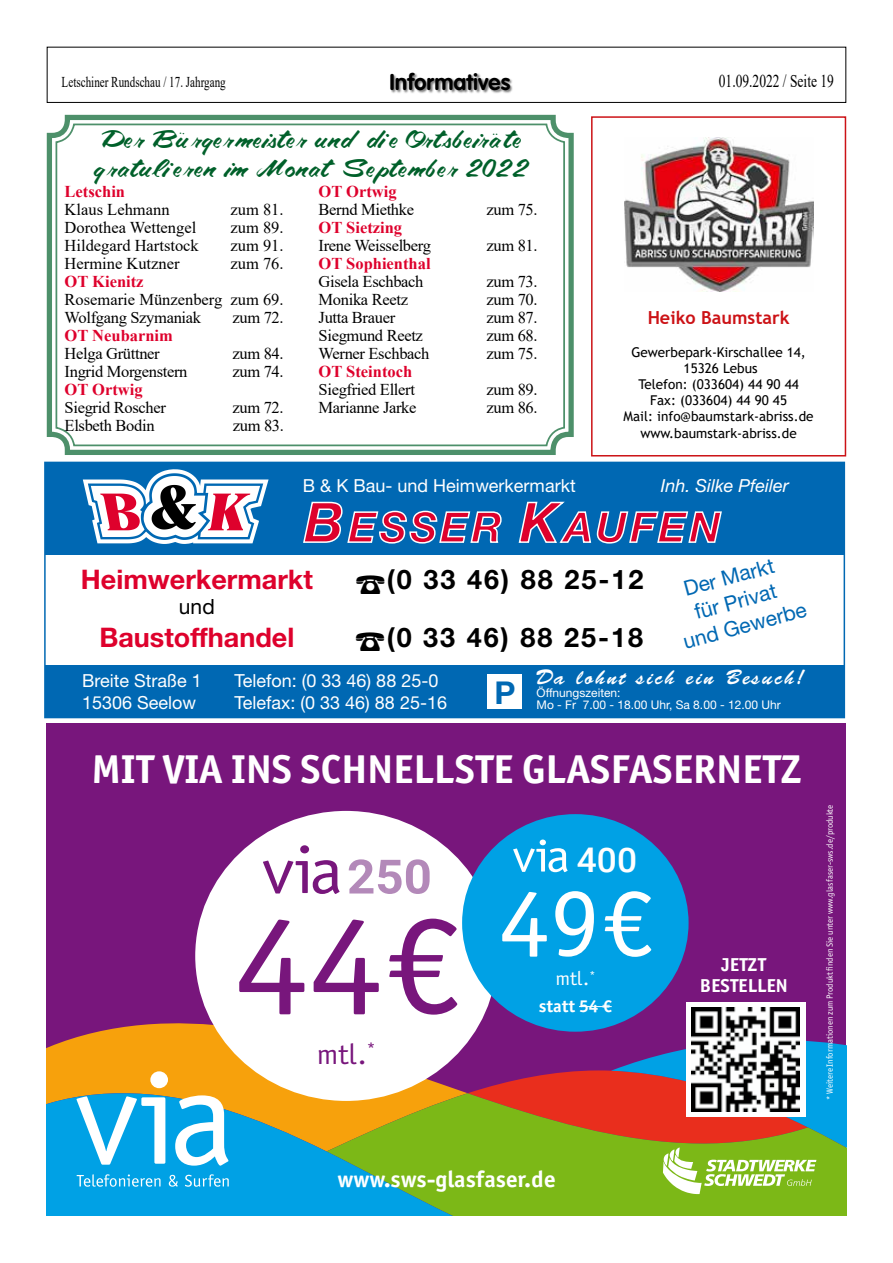
<style>
.page{position:relative;width:893px;height:1263px;background:#fff}
.page>*{position:absolute;margin:0;border:0;box-sizing:border-box;transform-origin:0 0}
.t1{font:142.8px "Officina Sans ITC Pro";color:#78167c;scale:1.04 1}
.t2{font:97.65px "Officina Sans ITC Pro";color:#fff;scale:1.04 1}
.t3{font:italic 700 42px "Helvetica Neue";letter-spacing:.075em;color:#de012c}
.t4{font:700 40.35px "Officina Sans ITC Pro";color:#fff;scale:1.04 1}
.t5{font:500 33.9px "Roboto";color:#fff;scale:1.04 1}
.t6{font:700 31.5px "Helvetica Neue";color:#0068b3}
.t7{font:28.8px "Officina Sans ITC Pro";color:#78167c;scale:1.04 1}
.t8{font:700 27px "Helvetica Neue";color:#de012c}
.t9{font:700 27px/57.4px "Helvetica Neue";letter-spacing:.075em;color:#000}
.t10{font:700 22.95px "Officina Sans ITC Pro";color:#fff;scale:1.04 1}
.t11{font:22.5px/28.5px "Amalie Script SSK";color:#00602a;text-align:center}
.t12{font:700 22.5px "VAG Rounded Std";color:#000}
.t13{font:21px/25.2px "Helvetica Neue";color:#0068b3;text-align:center}
.t14{font:21px "Brush Script Std";letter-spacing:.11em;color:#fff}
.t15{font:21px "Helvetica Neue";color:#000}
.t16{font:19.65px "Officina Sans ITC Pro";color:#fff;scale:1.04 1}
.t17{font:700 18.75px/21.6px "Officina Sans ITC Pro";color:#fff;text-align:center;scale:1.04 1}
.t18{font:18px/21.6px "Helvetica Neue";color:#fff}
.t19{font:18px "Times New Roman";color:#000;scale:.75 1}
.t20{font:italic 18px "Helvetica Neue";color:#fff}
.t21{font:700 18px "Trebuchet MS";color:#cc1216}
.t22{font:700 17.25px "Officina Sans ITC Pro";color:#fff;scale:1.04 1}
.t23{font:16.5px "Times New Roman";letter-spacing:-.02em;color:#000}
.t24{font:16.5px/18px "Times New Roman";color:#000}
.t25{font:700 16.5px "Times New Roman";color:#de012c}
.t26{font:15px "Times New Roman";color:#000;scale:.74 1}
.t27{font:13.5px/16.2px "Trebuchet MS";color:#000;text-align:center}
.t28{font:12px/12px "Helvetica Neue";color:#fff}
.t29{font:9px "Officina Sans ITC Pro";color:#fff;scale:.96 1}
.s1{font-size:55.5px}
</style>
<div class="page">
<div style="left:47px;top:47px;width:799px;height:56px;border:1px solid #000"></div>
<div style="left:391px;top:73px;width:122px;height:21px;background:#000;opacity:.5"></div>
<svg style="left:46px;top:114px;width:528px;height:341px"></svg>
<div style="left:56px;top:124px;width:509px;height:322px;border:2px solid #00602a;border-radius:18px"></div>
<div style="left:47px;top:723px;width:799px;height:493px;background:#78167c"></div>
<svg style="left:47px;top:1020px;width:421px;height:66px;fill:#f7a10c"></svg>
<div style="left:519px;top:1194px;width:327px;height:22px;background:#7cb817"></div>
<svg style="left:47px;top:1086px;width:472px;height:130px;background:#56a680"></svg>
<svg style="left:77px;top:1174px;width:152px;height:13px;background:#3bb6ea"></svg>
<svg style="left:77px;top:1095px;width:151px;height:70px;background:#65c4ea"></svg>
<div style="left:150px;top:1071px;width:18px;height:17px;background:#fff;border-radius:50%"></div>
<svg style="left:468px;top:1036px;width:378px;height:158px"></svg>
<div style="left:195px;top:811px;width:302px;height:290px;background:#fff;border-radius:50%"></div>
<svg style="left:349px;top:859px;width:81px;height:35px"></svg>
<svg style="left:263px;top:845px;width:77px;height:49px"></svg>
<div style="left:686px;top:1002px;width:119px;height:115px;background:#fff"></div>
<img style="left:692px;top:1008px;width:108px;height:103px">
<div style="left:462px;top:814px;width:227px;height:218px;background:#00a1e5;border-radius:50%"></div>
<svg style="left:513px;top:839px;width:55px;height:33px"></svg>
<hr style="left:579px;top:1006px;width:33px;height:1px;background:#fff">
<div style="left:591px;top:116px;width:255px;height:340px;border:2px solid #cc1216"></div>
<img style="left:624px;top:138px;width:189px;height:154px">
<div style="left:45px;top:463px;width:799px;height:91px;background:#0068b3"></div>
<svg style="left:83px;top:469px;width:186px;height:75px"></svg>
<svg style="left:303px;top:501px;width:199px;height:43px"></svg>
<svg style="left:518px;top:501px;width:204px;height:43px"></svg>
<div style="left:45px;top:665px;width:799px;height:52px;background:#0068b3"></div>
<div style="left:488px;top:675px;width:34px;height:34px;background:#fff"></div>
<p class="t26" style="left:62px;top:72px;width:223px">Letschiner Rundschau / 17. Jahrgang</p>
<h3 class="t12" style="left:389px;top:69px;width:122px">Informatives</h3>
<p class="t19" style="left:719px;top:69px;width:155px">01.09.2022 / Seite 19</p>
<h3 class="t11" style="left:93px;top:125px;width:436px">Der Bürgermeister und die Ortsbeiräte gratulieren im Monat September 2022</h3>
<p class="t25" style="left:65px;top:180px;width:62px">Letschin</p>
<p class="t24" style="left:65px;top:200px;width:106px">Klaus Lehmann</p>
<p class="t23" style="left:230px;top:198px;width:55px">zum 81.</p>
<p class="t24" style="left:65px;top:218px;width:133px">Dorothea Wettengel</p>
<p class="t23" style="left:230px;top:216px;width:55px">zum 89.</p>
<p class="t24" style="left:65px;top:236px;width:136px">Hildegard Hartstock</p>
<p class="t23" style="left:230px;top:234px;width:55px">zum 91.</p>
<p class="t24" style="left:65px;top:254px;width:117px">Hermine Kutzner</p>
<p class="t23" style="left:230px;top:252px;width:55px">zum 76.</p>
<p class="t25" style="left:65px;top:270px;width:80px">OT Kienitz</p>
<p class="t24" style="left:65px;top:290px;width:221px">Rosemarie Münzenberg zum 69.<br>Wolfgang Szymaniak</p>
<p class="t25" style="left:319px;top:180px;width:80px">OT Ortwig</p>
<p class="t23" style="left:319px;top:198px;width:97px">Bernd Miethke</p>
<p class="t23" style="left:486px;top:198px;width:53px">zum 75.</p>
<p class="t25" style="left:319px;top:216px;width:85px">OT Sietzing</p>
<p class="t23" style="left:319px;top:234px;width:114px">Irene Weisselberg</p>
<p class="t23" style="left:486px;top:234px;width:53px">zum 81.</p>
<p class="t25" style="left:319px;top:252px;width:114px">OT Sophienthal</p>
<p class="t23" style="left:319px;top:270px;width:106px">Gisela Eschbach</p>
<p class="t23" style="left:486px;top:270px;width:53px">zum 73.</p>
<p class="t23" style="left:319px;top:288px;width:91px">Monika Reetz</p>
<p class="t23" style="left:486px;top:288px;width:53px">zum 70.</p>
<p class="t23" style="left:319px;top:306px;width:78px">Jutta Brauer</p>
<p class="t23" style="left:486px;top:306px;width:53px">zum 87.</p>
<p class="t23" style="left:319px;top:324px;width:106px">Siegmund Reetz</p>
<p class="t23" style="left:486px;top:324px;width:53px">zum 68.</p>
<p class="t23" style="left:319px;top:342px;width:112px">Werner Eschbach</p>
<p class="t23" style="left:486px;top:342px;width:53px">zum 75.</p>
<p class="t25" style="left:319px;top:360px;width:95px">OT Steintoch</p>
<p class="t23" style="left:319px;top:378px;width:98px">Siegfried Ellert</p>
<p class="t23" style="left:486px;top:378px;width:53px">zum 89.</p>
<p class="t23" style="left:319px;top:396px;width:99px">Marianne Jarke</p>
<p class="t23" style="left:486px;top:396px;width:53px">zum 86.</p>
<p class="t21" style="left:648px;top:306px;width:143px">Heiko Baumstark</p>
<p class="t27" style="left:624px;top:344px;width:191px">Gewerbepark-Kirschallee 14,<br>15326 Lebus<br>Telefon: (033604) 44 90 44<br>Fax: (033604) 44 90 45<br>Mail: info@baumstark-abriss.de www.baumstark-abriss.de</p>
<p class="t23" style="left:232px;top:306px;width:53px">zum 72.</p>
<p class="t25" style="left:65px;top:324px;width:110px">OT Neubarnim</p>
<p class="t23" style="left:65px;top:342px;width:97px">Helga Grüttner</p>
<p class="t23" style="left:232px;top:342px;width:53px">zum 84.</p>
<p class="t23" style="left:65px;top:360px;width:124px">Ingrid Morgenstern</p>
<p class="t23" style="left:232px;top:360px;width:53px">zum 74.</p>
<p class="t25" style="left:65px;top:378px;width:80px">OT Ortwig</p>
<p class="t23" style="left:65px;top:396px;width:103px">Siegrid Roscher</p>
<p class="t23" style="left:232px;top:396px;width:53px">zum 72.</p>
<p class="t23" style="left:65px;top:414px;width:92px">Elsbeth Bodin</p>
<p class="t23" style="left:233px;top:414px;width:53px">zum 83.</p>
<p class="t18" style="left:303px;top:475px;width:274px">B &amp; K Bau- und Heimwerkermarkt</p>
<p class="t20" style="left:661px;top:475px;width:129px">Inh. Silke Pfeiler</p>
<h3 class="t3" style="left:304px;top:501px;width:418px"><span class="s1">B</span>ESSER <span class="s1">K</span>AUFEN</h3>
<p class="t13" style="left:667px;top:580px;width:128px;rotate:-15deg">Der Markt<br>für Privat<br>und Gewerbe</p>
<h3 class="t9" style="left:387px;top:550px;width:258px">(0 33 46) 88 25-12 (0 33 46) 88 25-18</h3>
<h3 class="t6" style="left:494px;top:673px;width:23px">P</h3>
<h3 class="t8" style="left:81px;top:563px;width:233px">Heimwerkermarkt</h3>
<p class="t15" style="left:179px;top:594px;width:37px">und</p>
<h3 class="t8" style="left:99px;top:620px;width:196px">Baustoffhandel</h3>
<p class="t14" style="left:535px;top:665px;width:271px">Da lohnt sich ein Besuch!</p>
<p class="t28" style="left:537px;top:687px;width:246px">Öffnungszeiten:<br>Mo - Fr 7.00 - 18.00 Uhr, Sa 8.00 - 12.00 Uhr</p>
<p class="t18" style="left:82px;top:669px;width:121px">Breite Straße 1<br>15306 Seelow</p>
<p class="t18" style="left:235px;top:670px;width:214px">Telefon: (0 33 46) 88 25-0<br>Telefax: (0 33 46) 88 25-16</p>
<h3 class="t4" style="left:91px;top:744px;width:684px">MIT VIA INS SCHNELLSTE GLASFASERNETZ</h3>
<h1 class="t1" style="left:235px;top:880px;width:216px">44€</h1>
<h3 class="t7" style="left:317px;top:1037px;width:58px">mtl.<sup>*</sup></h3>
<h3 class="t5" style="left:577px;top:836px;width:59px">400</h3>
<h2 class="t2" style="left:499px;top:865px;width:148px">49€</h2>
<p class="t16" style="left:555px;top:967px;width:40px">mtl.<sup>*</sup></p>
<p class="t22" style="left:539px;top:996px;width:71px">statt 54 €</p>
<p class="t17" style="left:700px;top:953px;width:86px">JETZT<br>BESTELLEN</p>
<p class="t29" style="left:824px;top:1100px;width:309px;rotate:-90deg">* Weitere Informationen zum Produkt finden Sie unter www.glasfaser-sws.de/produkte</p>
<h3 class="t10" style="left:337px;top:1165px;width:211px">www.sws-glasfaser.de</h3>
</div>
